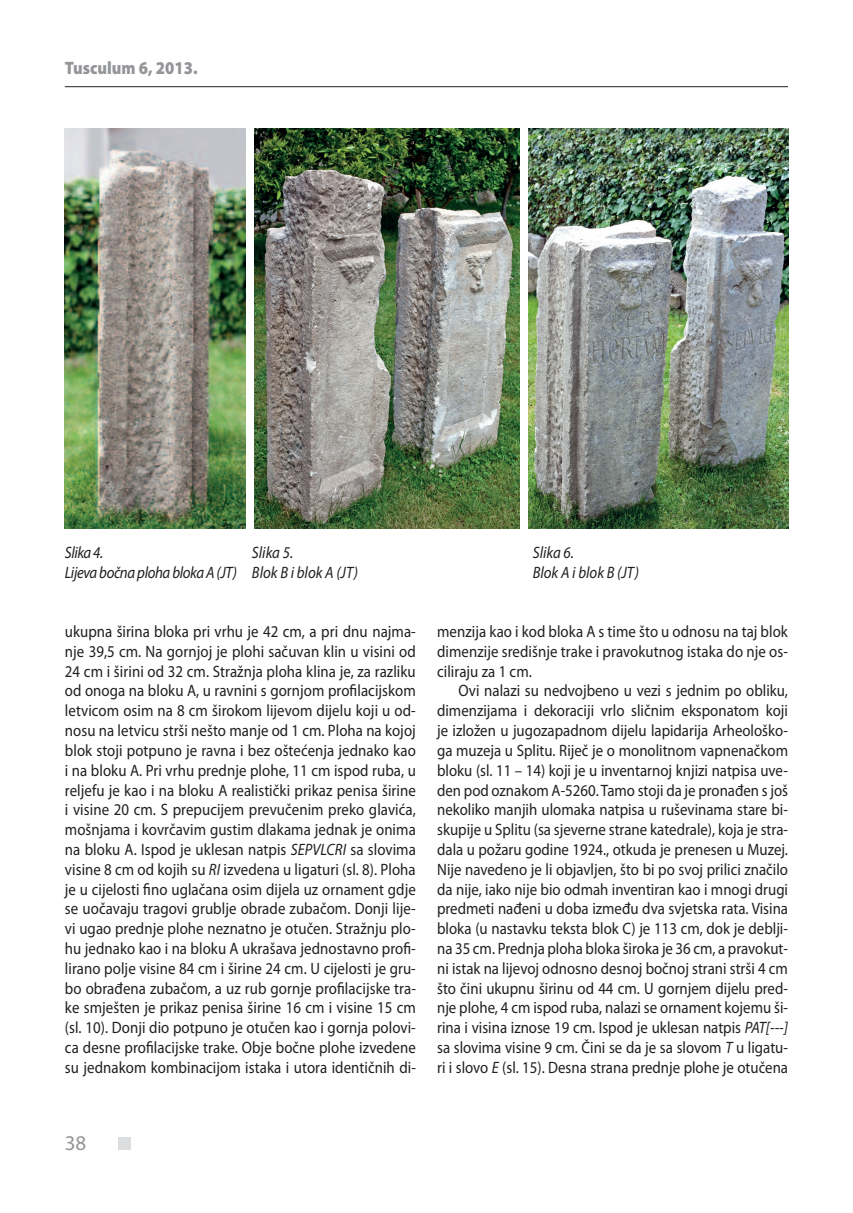
<style>
.page{position:relative;width:853px;height:1213px;background:#fff}
.page>*{position:absolute;margin:0;border:0;box-sizing:border-box;transform-origin:0 0}
.t1{font:21px "Myriad Pro";color:#939598}
.t2{font:900 18px "Myriad Pro";color:#939598;scale:.9 1}
.t3{font:16.5px/19.8px "Myriad Pro";letter-spacing:.005em;color:#231f20;text-align:justify;scale:.9 1}
.t4{font:italic 16.5px/19.8px "Myriad Pro";color:#231f20;scale:.9 1}
.t5{font:italic 16.5px/19.8px "Myriad Pro";letter-spacing:-.02em;color:#231f20;scale:.9 1}
.s1{font-style:italic}
</style>
<div class="page">
<hr style="left:65px;top:86px;width:723px;height:1px;background:#231f20">
<div style="left:118px;top:1136px;width:13px;height:13px;background:#dcdddf"></div>
<img style="left:65px;top:129px;width:180px;height:399px">
<img style="left:254px;top:129px;width:265px;height:399px">
<img style="left:528px;top:129px;width:260px;height:399px">
<p class="t2" style="left:65px;top:58px;width:149px">Tusculum 6, 2013.</p>
<p class="t5" style="left:65px;top:542px;width:193px">Slika 4.<br>Lijeva bočna ploha bloka A (JT)</p>
<p class="t4" style="left:252px;top:542px;width:119px">Slika 5.<br>Blok B i blok A (JT)</p>
<p class="t4" style="left:532px;top:542px;width:119px">Slika 6.<br>Blok A i blok B (JT)</p>
<p class="t3" style="left:65px;top:622px;width:391px">ukupna širina bloka pri vrhu je 42 cm, a pri dnu najma&shy;nje 39,5 cm. Na gornjoj je plohi sačuvan klin u visini od 24 cm i širini od 32 cm. Stražnja ploha klina je, za razliku od onoga na bloku A, u ravnini s gornjom profilacijskom letvicom osim na 8 cm širokom lijevom dijelu koji u od&shy;nosu na letvicu strši nešto manje od 1 cm. Ploha na kojoj blok stoji potpuno je ravna i bez oštećenja jednako kao i na bloku A. Pri vrhu prednje plohe, 11 cm ispod ruba, u reljefu je kao i na bloku A realistički prikaz penisa širine i visine 20 cm. S prepucijem prevučenim preko glavića, mošnjama i kovrčavim gustim dlakama jednak je onima na bloku A. Ispod je uklesan natpis <span class="s1">SEPVLCRI</span> sa slovima visine 8 cm od kojih su <span class="s1">RI</span> izvedena u ligaturi (sl. 8). Ploha je u cijelosti fino uglačana osim dijela uz ornament gdje se uočavaju tragovi grublje obrade zubačom. Donji lije&shy;vi ugao prednje plohe neznatno je otučen. Stražnju plo&shy;hu jednako kao i na bloku A ukrašava jednostavno profi&shy;lirano polje visine 84 cm i širine 24 cm. U cijelosti je gru&shy;bo obrađena zubačom, a uz rub gornje profilacijske tra&shy;ke smješten je prikaz penisa širine 16 cm i visine 15 cm (sl. 10). Donji dio potpuno je otučen kao i gornja polovi&shy;ca desne profilacijske trake. Obje bočne plohe izvedene su jednakom kombinacijom istaka i utora identičnih di-</p>
<p class="t3" style="left:437px;top:622px;width:391px">menzija kao i kod bloka A s time što u odnosu na taj blok dimenzije središnje trake i pravokutnog istaka do nje os&shy;ciliraju za 1 cm.</p>
<p class="t3" style="left:437px;top:681px;width:391px;text-indent:21px">Ovi nalazi su nedvojbeno u vezi s jednim po obliku, dimenzijama i dekoraciji vrlo sličnim eksponatom koji je izložen u jugozapadnom dijelu lapidarija Arheološko&shy;ga muzeja u Splitu. Riječ je o monolitnom vapnenačkom bloku (sl. 11 – 14) koji je u inventarnoj knjizi natpisa uve&shy;den pod oznakom A-5260. Tamo stoji da je pronađen s još nekoliko manjih ulomaka natpisa u ruševinama stare bi&shy;skupije u Splitu (sa sjeverne strane katedrale), koja je stra&shy;dala u požaru godine 1924., otkuda je prenesen u Muzej.<br>Nije navedeno je li objavljen, što bi po svoj prilici značilo da nije, iako nije bio odmah inventiran kao i mnogi drugi predmeti nađeni u doba između dva svjetska rata. Visina bloka (u nastavku teksta blok C) je 113 cm, dok je deblji&shy;na 35 cm. Prednja ploha bloka široka je 36 cm, a pravokut&shy;ni istak na lijevoj odnosno desnoj bočnoj strani strši 4 cm što čini ukupnu širinu od 44 cm. U gornjem dijelu pred&shy;nje plohe, 4 cm ispod ruba, nalazi se ornament kojemu ši&shy;rina i visina iznose 19 cm. Ispod je uklesan natpis <span class="s1">PAT[---] </span>sa slovima visine 9 cm. Čini se da je sa slovom <span class="s1">T</span> u ligatu&shy;ri i slovo <span class="s1">E</span> (sl. 15). Desna strana prednje plohe je otučena</p>
<p class="t1" style="left:65px;top:1131px;width:23px">38</p>
</div>
